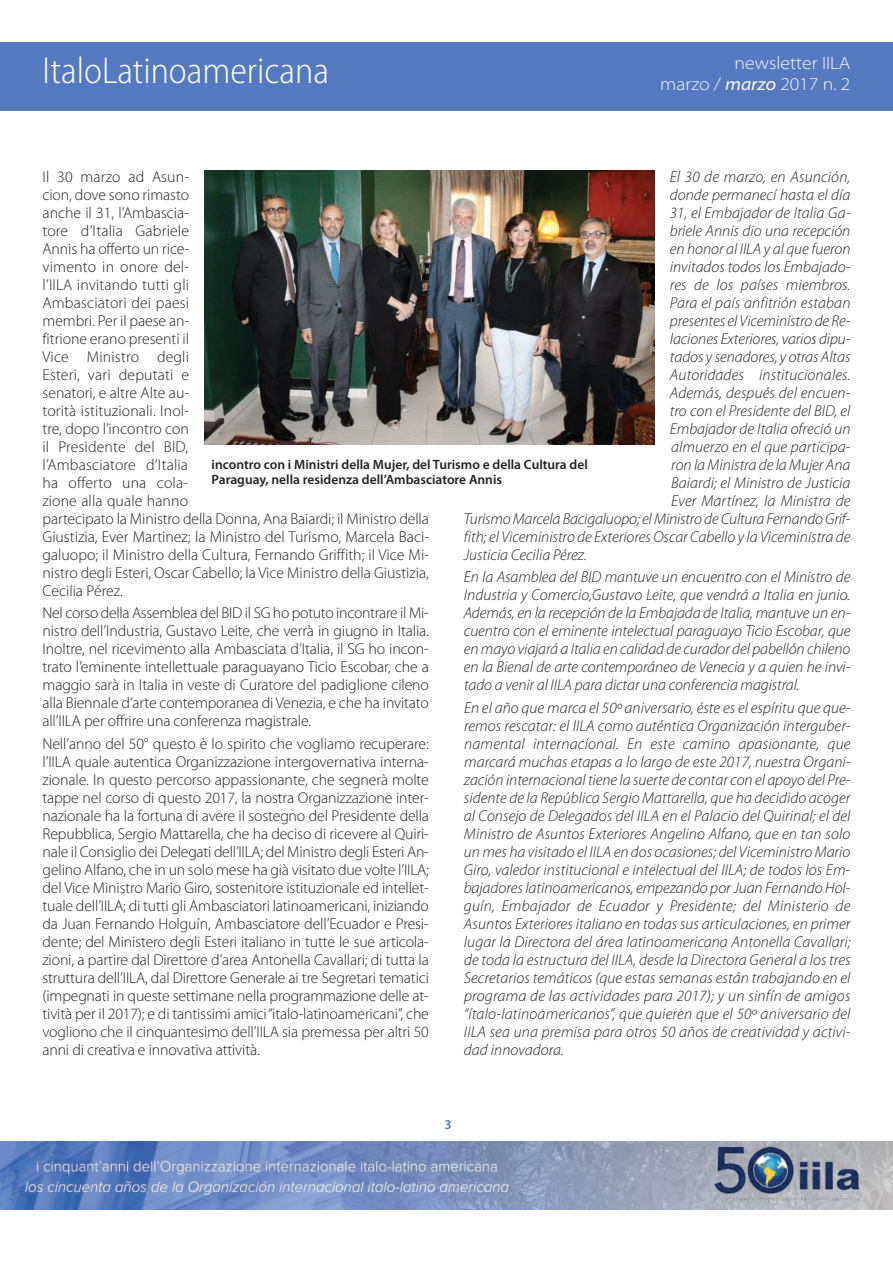
<style>
.page{position:relative;width:893px;height:1263px;background:#fff}
.page>*{position:absolute;margin:0;border:0;box-sizing:border-box;transform-origin:0 0}
.t1{font:300 semi-condensed 37.5px "Myriad Pro";color:#fff}
.t2{font:300 semi-expanded 18px/21.6px "Myriad Pro";color:#fff;text-align:right}
.t3{font:italic 300 15.75px/18px "Myriad Pro";color:#231f20;text-align:justify}
.t4{font:300 15.75px/18px "Myriad Pro";color:#231f20;text-align:justify}
.t5{font:600 13.5px/15px "Myriad Pro";color:#231f20}
.t6{font:600 13.5px "Myriad Pro";color:#537abe}
.s1{font-weight:400;font-style:italic}
</style>
<div class="page">
<img style="left:0;top:1142px;width:893px;height:67px">
<div style="left:0;top:43px;width:893px;height:68px;background:#537abe"></div>
<img style="left:204px;top:170px;width:451px;height:275px">
<h1 class="t1" style="left:43px;top:57px;width:288px">ItaloLatinoamericana</h1>
<p class="t2" style="left:660px;top:53px;width:192px">newsletter IILA<br>marzo / <span class="s1">marzo</span> 2017 n. 2</p>
<p class="t4" style="left:42px;top:169px;width:388px;text-align:left">Il 30 marzo ad Asun-<br>cion, dove sono rimasto<br>anche il 31, l’Ambascia-<br>tore d’Italia Gabriele<br>Annis ha offerto un rice-<br>vimento in onore del-<br>l’IILA invitando tutti gli<br>Ambasciatori dei paesi<br>membri. Per il paese an-<br>fitrione erano presenti il<br>Vice Ministro degli<br>Esteri, vari deputati e<br>senatori, e altre Alte au-<br>torità istituzionali. Inol-<br>tre, dopo l’incontro con<br>il Presidente del BID,<br>l’Ambasciatore d’Italia<br>ha offerto una cola-<br>zione alla quale hanno<br>partecipato la Ministro della Donna, Ana Baiardi; il Ministro della<br>Giustizia, Ever Martinez; la Ministro del Turismo, Marcela Baci&shy;galuopo; il Ministro della Cultura, Fernando Griffith; il Vice Mi&shy;nistro degli Esteri, Oscar Cabello; la Vice Ministro della Giustizia,<br>Cecilia Pérez.</p>
<p class="t4" style="left:42px;top:605px;width:388px">Nel corso della Assemblea del BID il SG ho potuto incontrare il Mi&shy;nistro dell’Industria, Gustavo Leite, che verrà in giugno in Italia.<br>Inoltre, nel ricevimento alla Ambasciata d’Italia, il SG ho incon&shy;trato l’eminente intellettuale paraguayano Ticio Escobar, che a maggio sarà in Italia in veste di Curatore del padiglione cileno alla Biennale d’arte contemporanea di Venezia, e che ha invitato all’IILA per offrire una conferenza magistrale.</p>
<p class="t4" style="left:42px;top:735px;width:388px">Nell’anno del 50° questo è lo spirito che vogliamo recuperare: l’IILA quale autentica Organizzazione intergovernativa interna&shy;zionale. In questo percorso appassionante, che segnerà molte tappe nel corso di questo 2017, la nostra Organizzazione inter&shy;nazionale ha la fortuna di avere il sostegno del Presidente della Repubblica, Sergio Mattarella, che ha deciso di ricevere al Quiri&shy;nale il Consiglio dei Delegati dell’IILA; del Ministro degli Esteri An&shy;gelino Alfano, che in un solo mese ha già visitato due volte l’IILA; del Vice Ministro Mario Giro, sostenitore istituzionale ed intellet&shy;tuale dell’IILA; di tutti gli Ambasciatori latinoamericani, iniziando da Juan Fernando Holguín, Ambasciatore dell’Ecuador e Presi&shy;dente; del Ministero degli Esteri italiano in tutte le sue articola&shy;zioni, a partire dal Direttore d’area Antonella Cavallari; di tutta la struttura dell’IILA, dal Direttore Generale ai tre Segretari tematici (impegnati in queste settimane nella programmazione delle at&shy;tività per il 2017); e di tantissimi amici“italo-latinoamericani”, che vogliono che il cinquantesimo dell’IILA sia premessa per altri 50 anni di creativa e innovativa attività.</p>
<p class="t3" style="left:670px;top:169px;width:182px">El 30 de marzo, en Asunción,</p>
<p class="t3" style="left:670px;top:187px;width:182px">donde permanecí hasta el día</p>
<p class="t3" style="left:670px;top:205px;width:182px">31, el Embajador de Italia Ga-</p>
<p class="t3" style="left:670px;top:223px;width:182px">briele Annis dio una recepción</p>
<p class="t3" style="left:670px;top:241px;width:182px">en honor al IILA y al que fueron</p>
<p class="t3" style="left:670px;top:259px;width:182px">invitados todos los Embajado-</p>
<p class="t3" style="left:670px;top:277px;width:182px">res de los países miembros.</p>
<p class="t3" style="left:670px;top:295px;width:182px">Para el país anfitrión estaban</p>
<p class="t3" style="left:670px;top:313px;width:182px">presentes el Viceministro de Re-</p>
<p class="t3" style="left:670px;top:331px;width:182px">laciones Exteriores, varios dipu-</p>
<p class="t3" style="left:670px;top:349px;width:182px">tados y senadores, y otras Altas</p>
<p class="t3" style="left:670px;top:367px;width:182px">Autoridades institucionales.</p>
<p class="t3" style="left:670px;top:385px;width:182px">Además, después del encuen-</p>
<p class="t3" style="left:670px;top:403px;width:182px">tro con el Presidente del BID, el</p>
<p class="t3" style="left:670px;top:421px;width:182px">Embajador de Italia ofreció un</p>
<p class="t3" style="left:671px;top:439px;width:181px">almuerzo en el que participa-</p>
<p class="t3" style="left:671px;top:457px;width:181px">ron la Ministra de la Mujer Ana</p>
<p class="t3" style="left:671px;top:475px;width:181px">Baiardi; el Ministro de Justicia</p>
<p class="t3" style="left:671px;top:493px;width:181px">Ever Martínez, la Ministra de</p>
<p class="t3" style="left:464px;top:511px;width:388px">Turismo Marcela Bacigaluopo; el Ministro de Cultura Fernando Grif-</p>
<p class="t3" style="left:464px;top:529px;width:388px">fith; el Viceministro de Exteriores Oscar Cabello y la Viceministra de</p>
<p class="t3" style="left:464px;top:547px;width:125px">Justicia Cecilia Pérez.</p>
<p class="t3" style="left:464px;top:569px;width:388px">En la Asamblea del BID mantuve un encuentro con el Ministro de Industria y Comercio,Gustavo Leite, que vendrá a Italia en junio.<br>Además, en la recepción de la Embajada de Italia, mantuve un en&shy;cuentro con el eminente intelectual paraguayo Ticio Escobar, que en mayo viajará a Italia en calidad de curador del pabellón chileno en la Bienal de arte contemporáneo de Venecia y a quien he invi&shy;tado a venir al IILA para dictar una conferencia magistral.</p>
<p class="t3" style="left:464px;top:699px;width:388px">En el año que marca el 50º aniversario, éste es el espíritu que que&shy;remos rescatar: el IILA como auténtica Organización interguber&shy;namental internacional. En este camino apasionante, que marcará muchas etapas a lo largo de este 2017, nuestra Organi&shy;zación internacional tiene la suerte de contar con el apoyo del Pre&shy;sidente de la República Sergio Mattarella, que ha decidido acoger al Consejo de Delegados del IILA en el Palacio del Quirinal; el del Ministro de Asuntos Exteriores Angelino Alfano, que en tan solo un mes ha visitado el IILA en dos ocasiones; del Viceministro Mario Giro, valedor institucional e intelectual del IILA; de todos los Em&shy;bajadores latinoamericanos, empezando por Juan Fernando Hol&shy;guín, Embajador de Ecuador y Presidente; del Ministerio de Asuntos Exteriores italiano en todas sus articulaciones, en primer lugar la Directora del área latinoamericana Antonella Cavallari; de toda la estructura del IILA, desde la Directora General a los tres Secretarios temáticos (que estas semanas están trabajando en el programa de las actividades para 2017); y un sinfín de amigos “ítalo-latinoamericanos”, que quieren que el 50º aniversario del IILA sea una premisa para otros 50 años de creatividad y activi&shy;dad innovadora.</p>
<p class="t5" style="left:212px;top:458px;width:378px">incontro con i Ministri della Mujer, del Turismo e della Cultura del<br>Paraguay, nella residenza dell’Ambasciatore Annis</p>
<p class="t6" style="left:444px;top:1120px;width:9px">3</p>
</div>
